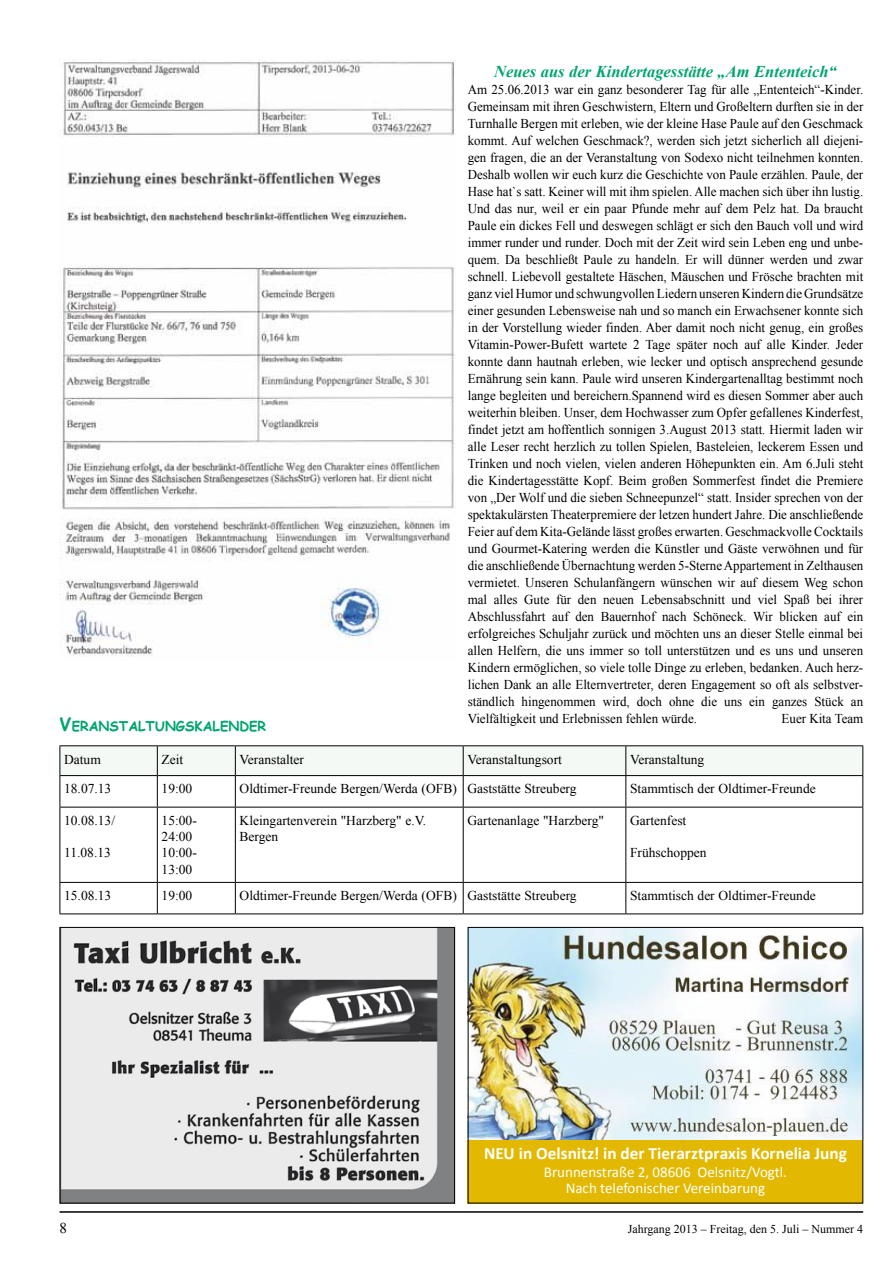
<style>
.page{position:relative;width:893px;height:1263px;background:#fff}
.page>*{position:absolute;margin:0;border:0;box-sizing:border-box;transform-origin:0 0}
.t1{font:700 17.25px "Calibri";color:#fff}
.t2{font:italic 700 16.5px "Times New Roman";color:#00a56c}
.t3{font:15px/16.5px "Calibri";color:#fff;text-align:center}
.t4{font:15px "Times New Roman";color:#000}
.t5{font:13.5px/17px "Times New Roman";color:#000;text-align:justify;scale:.96 1}
.t6{font:13.5px/16.2px "Times New Roman";color:#000}
.t7{font:700 13.5px "Comic Sans MS";color:#00a56c}
.t8{font:12px "Times New Roman";color:#000}
.s1{font-size:18px}
</style>
<div class="page">
<hr style="left:60px;top:1211px;width:803px;height:2px;background:#000">
<img style="left:62px;top:929px;width:391px;height:272px">
<div style="left:60px;top:927px;width:395px;height:276px;border:1px solid #000"></div>
<hr style="left:60px;top:745px;width:97px;height:1px;background:#000">
<hr style="left:157px;top:745px;width:78px;height:1px;background:#000">
<hr style="left:235px;top:745px;width:228px;height:1px;background:#000">
<hr style="left:463px;top:745px;width:163px;height:1px;background:#000">
<hr style="left:626px;top:745px;width:237px;height:1px;background:#000">
<div style="left:60px;top:746px;width:803px;height:29px;background:#f4f9f5"></div>
<hr style="left:60px;top:775px;width:97px;height:1px;background:#000">
<hr style="left:60px;top:776px;width:1px;height:31px;background:#000">
<hr style="left:157px;top:775px;width:78px;height:1px;background:#000">
<hr style="left:157px;top:776px;width:1px;height:31px;background:#000">
<hr style="left:235px;top:775px;width:228px;height:1px;background:#000">
<hr style="left:235px;top:776px;width:1px;height:31px;background:#000">
<hr style="left:463px;top:775px;width:163px;height:1px;background:#000">
<hr style="left:463px;top:776px;width:1px;height:31px;background:#000">
<hr style="left:626px;top:775px;width:237px;height:1px;background:#000">
<hr style="left:625px;top:776px;width:1px;height:31px;background:#000">
<hr style="left:862px;top:776px;width:1px;height:31px;background:#000">
<hr style="left:60px;top:807px;width:97px;height:1px;background:#000">
<hr style="left:60px;top:807px;width:1px;height:75px;background:#000">
<hr style="left:157px;top:807px;width:78px;height:1px;background:#000">
<hr style="left:157px;top:807px;width:1px;height:75px;background:#000">
<hr style="left:235px;top:807px;width:228px;height:1px;background:#000">
<hr style="left:235px;top:807px;width:1px;height:75px;background:#000">
<hr style="left:463px;top:807px;width:163px;height:1px;background:#000">
<hr style="left:463px;top:807px;width:1px;height:75px;background:#000">
<hr style="left:626px;top:807px;width:237px;height:1px;background:#000">
<hr style="left:625px;top:807px;width:1px;height:75px;background:#000">
<hr style="left:862px;top:807px;width:1px;height:75px;background:#000">
<hr style="left:60px;top:882px;width:97px;height:1px;background:#000">
<hr style="left:60px;top:883px;width:1px;height:30px;background:#000">
<hr style="left:157px;top:882px;width:78px;height:1px;background:#000">
<hr style="left:157px;top:883px;width:1px;height:30px;background:#000">
<hr style="left:235px;top:882px;width:228px;height:1px;background:#000">
<hr style="left:235px;top:883px;width:1px;height:30px;background:#000">
<hr style="left:463px;top:882px;width:163px;height:1px;background:#000">
<hr style="left:463px;top:883px;width:1px;height:30px;background:#000">
<hr style="left:626px;top:882px;width:237px;height:1px;background:#000">
<hr style="left:625px;top:883px;width:1px;height:30px;background:#000">
<hr style="left:862px;top:883px;width:1px;height:30px;background:#000">
<hr style="left:60px;top:913px;width:97px;height:1px;background:#000">
<hr style="left:157px;top:913px;width:78px;height:1px;background:#000">
<hr style="left:235px;top:913px;width:228px;height:1px;background:#000">
<hr style="left:463px;top:913px;width:163px;height:1px;background:#000">
<hr style="left:626px;top:913px;width:237px;height:1px;background:#000">
<img style="left:470px;top:929px;width:391px;height:211px">
<div style="left:468px;top:1140px;width:395px;height:63px;background:#e2b900"></div>
<div style="left:468px;top:927px;width:395px;height:276px;border:1px solid #000"></div>
<img style="left:60px;top:60px;width:395px;height:597px">
<p class="t2" style="left:494px;top:60px;width:344px">Neues aus der Kindertagesstätte „Am Ententeich“</p>
<p class="t5" style="left:468px;top:80px;width:414px">Am 25.06.2013 war ein ganz besonderer Tag für alle „Ententeich“-Kinder.<br>Gemeinsam mit ihren Geschwistern, Eltern und Großeltern durften sie in der Turnhalle Bergen mit erleben, wie der kleine Hase Paule auf den Geschmack kommt. Auf welchen Geschmack?, werden sich jetzt sicherlich all diejeni&shy;gen fragen, die an der Veranstaltung von Sodexo nicht teilnehmen konnten.<br>Deshalb wollen wir euch kurz die Geschichte von Paule erzählen. Paule, der Hase hat`s satt. Keiner will mit ihm spielen. Alle machen sich über ihn lustig.<br>Und das nur, weil er ein paar Pfunde mehr auf dem Pelz hat. Da braucht Paule ein dickes Fell und deswegen schlägt er sich den Bauch voll und wird immer runder und runder. Doch mit der Zeit wird sein Leben eng und unbe&shy;quem. Da beschließt Paule zu handeln. Er will dünner werden und zwar schnell. Liebevoll gestaltete Häschen, Mäuschen und Frösche brachten mit ganz viel Humor und schwungvollen Liedern unseren Kindern die Grundsätze einer gesunden Lebensweise nah und so manch ein Erwachsener konnte sich in der Vorstellung wieder finden. Aber damit noch nicht genug, ein großes Vitamin-Power-Bufett wartete 2 Tage später noch auf alle Kinder. Jeder konnte dann hautnah erleben, wie lecker und optisch ansprechend gesunde Ernährung sein kann. Paule wird unseren Kindergartenalltag bestimmt noch lange begleiten und bereichern.Spannend wird es diesen Sommer aber auch weiterhin bleiben. Unser, dem Hochwasser zum Opfer gefallenes Kinderfest, findet jetzt am hoffentlich sonnigen 3.August 2013 statt. Hiermit laden wir alle Leser recht herzlich zu tollen Spielen, Basteleien, leckerem Essen und Trinken und noch vielen, vielen anderen Höhepunkten ein. Am 6.Juli steht die Kindertagesstätte Kopf. Beim großen Sommerfest findet die Premiere von „Der Wolf und die sieben Schneepunzel“ statt. Insider sprechen von der spektakulärsten Theaterpremiere der letzen hundert Jahre. Die anschließende Feier auf dem Kita-Gelände lässt großes erwarten. Geschmackvolle Cocktails und Gourmet-Katering werden die Künstler und Gäste verwöhnen und für die anschließende Übernachtung werden 5-Sterne Appartement in Zelthausen vermietet. Unseren Schulanfängern wünschen wir auf diesem Weg schon mal alles Gute für den neuen Lebensabschnitt und viel Spaß bei ihrer Abschlussfahrt auf den Bauernhof nach Schöneck. Wir blicken auf ein erfolgreiches Schuljahr zurück und möchten uns an dieser Stelle einmal bei allen Helfern, die uns immer so toll unterstützen und es uns und unseren Kindern ermöglichen, so viele tolle Dinge zu erleben, bedanken. Auch herz&shy;lichen Dank an alle Elternvertreter, deren Engagement so oft als selbstver&shy;ständlich hingenommen wird, doch ohne die uns ein ganzes Stück an Vielfältigkeit und Erlebnissen fehlen würde.</p>
<p class="t5" style="left:782px;top:710px;width:87px">Euer Kita Team</p>
<p class="t7" style="left:60px;top:716px;width:208px"><span class="s1">V</span>ERANSTALTUNGSKALENDER</p>
<p class="t6" style="left:64px;top:751px;width:38px">Datum</p>
<p class="t6" style="left:162px;top:751px;width:23px">Zeit</p>
<p class="t6" style="left:240px;top:751px;width:66px">Veranstalter</p>
<p class="t6" style="left:467px;top:751px;width:96px">Veranstaltungsort</p>
<p class="t6" style="left:630px;top:751px;width:76px">Veranstaltung</p>
<p class="t6" style="left:64px;top:781px;width:49px">18.07.13</p>
<p class="t6" style="left:162px;top:781px;width:32px">19:00</p>
<p class="t6" style="left:240px;top:781px;width:339px">Oldtimer-Freunde Bergen/Werda (OFB) Gaststätte Streuberg</p>
<p class="t6" style="left:630px;top:781px;width:187px">Stammtisch der Oldtimer-Freunde</p>
<p class="t6" style="left:64px;top:812px;width:53px">10.08.13/</p>
<p class="t6" style="left:64px;top:844px;width:48px">11.08.13</p>
<p class="t6" style="left:162px;top:812px;width:37px">15:00-<br>24:00<br>10:00-<br>13:00</p>
<p class="t6" style="left:240px;top:812px;width:188px">Kleingartenverein "Harzberg" e.V.<br>Bergen</p>
<p class="t6" style="left:467px;top:812px;width:138px">Gartenanlage "Harzberg"</p>
<p class="t6" style="left:630px;top:812px;width:58px">Gartenfest</p>
<p class="t6" style="left:630px;top:844px;width:78px">Frühschoppen</p>
<p class="t6" style="left:64px;top:887px;width:49px">15.08.13</p>
<p class="t6" style="left:162px;top:887px;width:32px">19:00</p>
<p class="t6" style="left:240px;top:887px;width:339px">Oldtimer-Freunde Bergen/Werda (OFB) Gaststätte Streuberg</p>
<p class="t6" style="left:630px;top:887px;width:187px">Stammtisch der Oldtimer-Freunde</p>
<p class="t1" style="left:484px;top:1142px;width:364px">NEU in Oelsnitz! in der Tierarztpraxis Kornelia Jung</p>
<p class="t3" style="left:544px;top:1163px;width:245px">Brunnenstraße 2, 08606 Oelsnitz/Vogtl.<br>Nach telefonischer Vereinbarung</p>
<p class="t4" style="left:60px;top:1218px;width:9px">8</p>
<p class="t8" style="left:628px;top:1221px;width:237px">Jahrgang 2013 – Freitag, den 5. Juli – Nummer 4</p>
</div>
